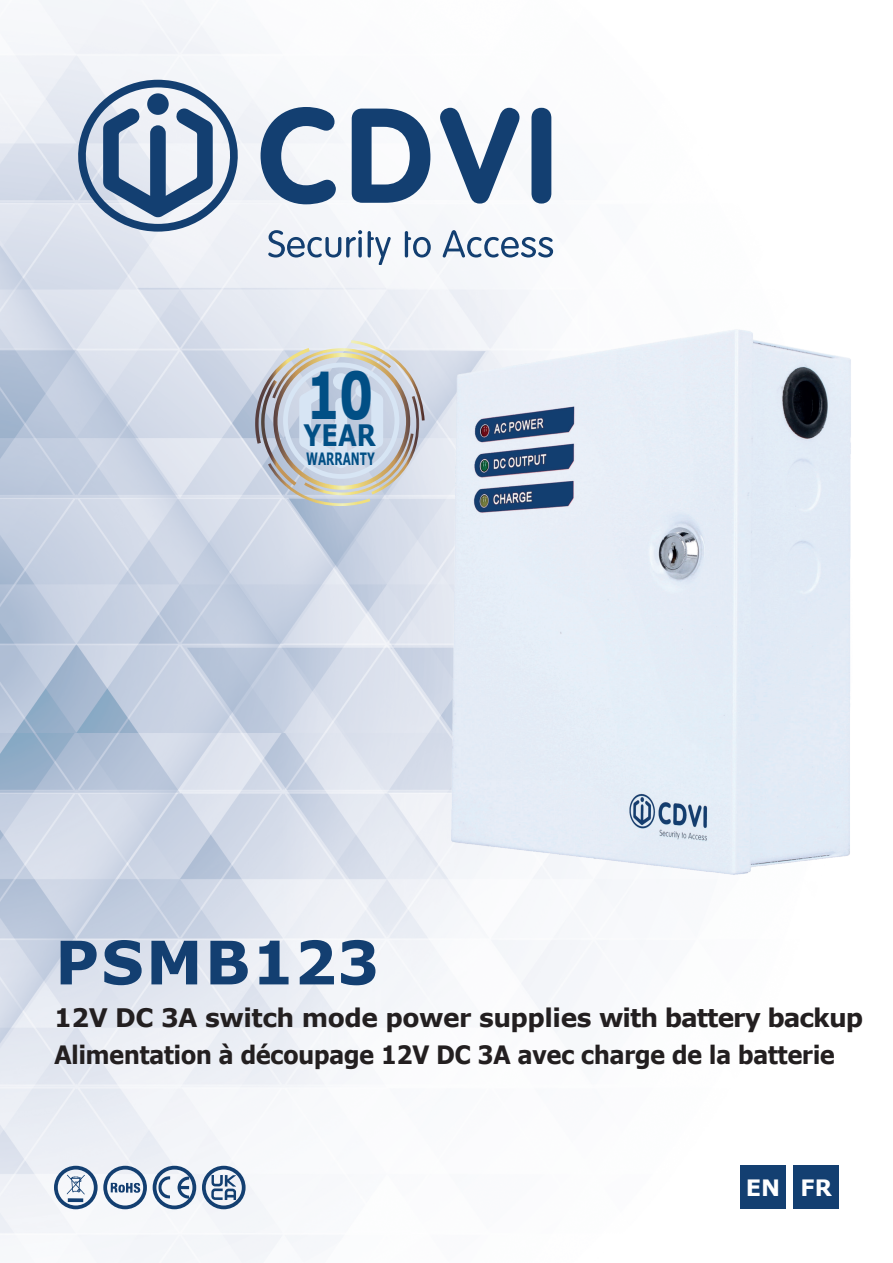
<style>
.page{position:relative;width:893px;height:1263px;background:#fff}
.page>*{position:absolute;margin:0;border:0;box-sizing:border-box;transform-origin:0 0}
.t1{font:700 64.5px "Verdana";color:#014f85;scale:.75 1}
.t2{font:700 60px "Verdana";letter-spacing:.025em;color:#133f71}
.t3{font:700 29.55px "Verdana";color:#014f85;scale:.82 1}
.t4{font:700 25.5px "Verdana";letter-spacing:-.02em;color:#231f20}
.t5{font:700 25.2px "Verdana";letter-spacing:-.03em;color:#231f20;scale:.91 1}
.t6{font:700 22.5px "Verdana";color:#fff}
.t7{font:700 16.95px "Verdana";color:#014f85;scale:.62 1}
</style>
<div class="page">
<img style="left:0;top:0;width:839px;height:1263px">
<svg style="left:73px;top:80px;width:167px;height:152px"></svg>
<svg style="left:268px;top:230px;width:94px;height:27px"></svg>
<svg style="left:368px;top:231px;width:23px;height:34px"></svg>
<svg style="left:405px;top:231px;width:26px;height:26px"></svg>
<svg style="left:443px;top:230px;width:110px;height:27px"></svg>
<svg style="left:261px;top:107px;width:75px;height:97px"></svg>
<svg style="left:352px;top:109px;width:78px;height:94px"></svg>
<svg style="left:440px;top:108px;width:79px;height:96px"></svg>
<div style="left:531px;top:108px;width:20px;height:96px;background:#133f71;border-radius:10px"></div>
<div style="left:202px;top:1166px;width:44px;height:43px;border:4px solid #133f71;border-radius:50%"></div>
<svg style="left:211px;top:1175px;width:25px;height:25px"></svg>
<div style="left:153px;top:1166px;width:43px;height:43px;border:4px solid #133f71;border-radius:50%"></div>
<svg style="left:177px;top:1176px;width:12px;height:23px"></svg>
<svg style="left:158px;top:1176px;width:12px;height:22px"></svg>
<div style="left:103px;top:1166px;width:44px;height:43px;border:4px solid #133f71;border-radius:50%"></div>
<svg style="left:110px;top:1182px;width:31px;height:11px"></svg>
<div style="left:54px;top:1166px;width:44px;height:43px;border:4px solid #133f71;border-radius:50%"></div>
<svg style="left:67px;top:1174px;width:18px;height:28px"></svg>
<img style="left:240px;top:327px;width:611px;height:549px">
<div style="left:740px;top:1167px;width:46px;height:42px;background:#133f71"></div>
<div style="left:740px;top:1166px;width:46px;height:42px;background:#133f71"></div>
<svg style="left:255px;top:340px;width:170px;height:166px;background:#c9cdd2"></svg>
<div style="left:793px;top:1166px;width:46px;height:43px;background:#133f71"></div>
<h1 class="t1" style="left:306px;top:353px;width:91px">10</h1>
<p class="t7" style="left:306px;top:448px;width:112px">WARRANTY</p>
<p class="t3" style="left:304px;top:416px;width:90px">YEAR</p>
<h2 class="t2" style="left:55px;top:920px;width:326px">PSMB123</h2>
<p class="t4" style="left:54px;top:1000px;width:811px">12V DC 3A switch mode power supplies with battery backup</p>
<p class="t5" style="left:54px;top:1037px;width:860px">Alimentation à découpage 12V DC 3A avec charge de la batterie</p>
<p class="t6" style="left:746px;top:1171px;width:36px">EN</p>
<p class="t6" style="left:801px;top:1172px;width:33px">FR</p>
</div>
